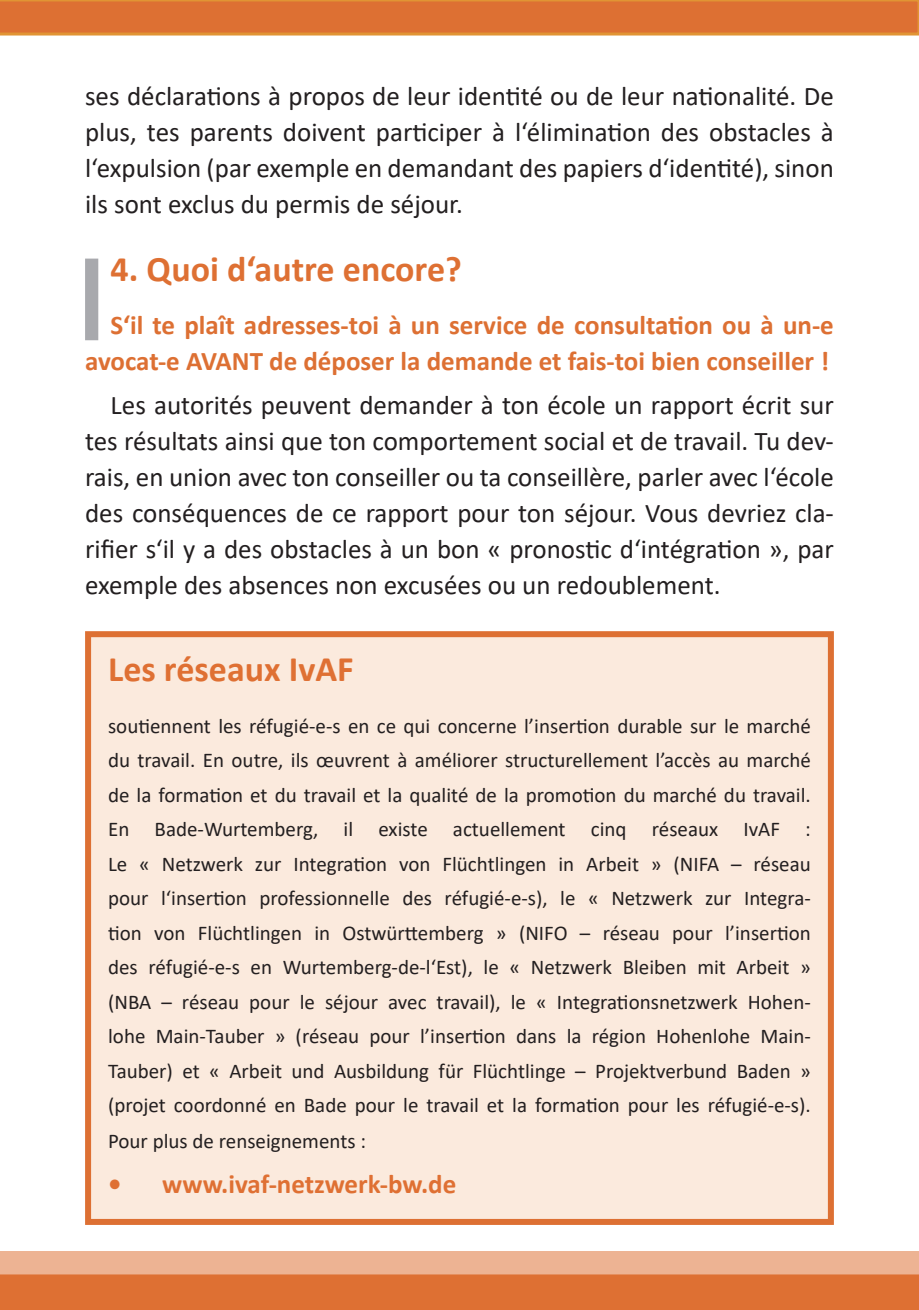
<style>
.page{position:relative;width:919px;height:1310px;background:#fff}
.page>*{position:absolute;margin:0;border:0;box-sizing:border-box;transform-origin:0 0}
.stp-text-Ü2{font:700 36px "Calibri";color:#de7033}
.t1{font:700 36px "Calibri";color:#df7033}
.stp-text-Ü2-2{font:27px/36px "Calibri";color:#231f20;text-align:justify}
.stp-text-Ü2-3{font:700 27px/36px "Calibri";color:#dd7033;text-align:right}
.t2{font:700 27px "Calibri";color:#df7033}
.t3{font:21px/34.5px "Calibri";color:#231f20;text-align:justify}
</style>
<div class="page">
<svg style="left:0;top:0;width:918px;height:36px;background:#dd7635"></svg>
<div style="left:0;top:1276px;width:918px;height:34px;background:#de7033"></div>
<div style="left:0;top:1251px;width:918px;height:25px;background:#edb393"></div>
<div style="left:85px;top:259px;width:13px;height:81px;background:#a8a9ad"></div>
<div style="left:88px;top:634px;width:742px;height:588px;background:#fbeadd"></div>
<div style="left:85px;top:631px;width:748px;height:594px;border:6px solid #dd7033"></div>
<p class="stp-text-Ü2-2" style="left:85px;top:78px;width:750px">ses déclarations à propos de leur identité ou de leur nationalité. De plus, tes parents doivent participer à l‘élimination des obstacles à l‘expulsion (par exemple en demandant des papiers d‘identité), sinon ils sont exclus du permis de séjour.</p>
<p class="stp-text-Ü2" style="left:111px;top:243px;width:353px">4. Quoi d‘autre encore?</p>
<p class="stp-text-Ü2-3" style="left:85px;top:306px;width:750px">S‘il te plaît adresses-toi à un service de consultation ou à un-e avocat-e AVANT de déposer la demande et fais-toi bien conseiller !</p>
<p class="stp-text-Ü2-2" style="left:85px;top:387px;width:750px;text-indent:26px">Les autorités peuvent demander à ton école un rapport écrit sur tes résultats ainsi que ton comportement social et de travail. Tu dev&shy;rais, en union avec ton conseiller ou ta conseillère, parler avec l‘école des conséquences de ce rapport pour ton séjour. Vous devriez cla&shy;rifier s‘il y a des obstacles à un bon « pronostic d‘intégration », par exemple des absences non excusées ou un redoublement.</p>
<p class="t1" style="left:108px;top:644px;width:247px">Les réseaux IvAF</p>
<p class="t3" style="left:108px;top:708px;width:704px">soutiennent les réfugié-e-s en ce qui concerne l’insertion durable sur le marché du travail. En outre, ils œuvrent à améliorer structurellement l’accès au marché de la formation et du travail et la qualité de la promotion du marché du travail.<br>En Bade-Wurtemberg, il existe actuellement cinq réseaux IvAF :<br>Le « Netzwerk zur Integration von Flüchtlingen in Arbeit » (NIFA – réseau pour l‘insertion professionnelle des réfugié-e-s), le « Netzwerk zur Integra&shy;tion von Flüchtlingen in Ostwürttemberg » (NIFO – réseau pour l’insertion des réfugié-e-s en Wurtemberg-de-l‘Est), le « Netzwerk Bleiben mit Arbeit » (NBA – réseau pour le séjour avec travail), le « -Integrationsnetzwerk Hohen&shy;lohe Main-Tauber » (réseau pour l’insertion dans la région Hohenlohe Main-Tauber) et « Arbeit und Ausbildung für Flüchtlinge – Projektverbund Baden » (projet coordonné en Bade pour le travail et la formation pour les réfugié-e-s).<br>Pour plus de renseignements :</p>
<p class="t2" style="left:108px;top:1164px;width:350px">• www.ivaf-netzwerk-bw.de</p>
</div>
